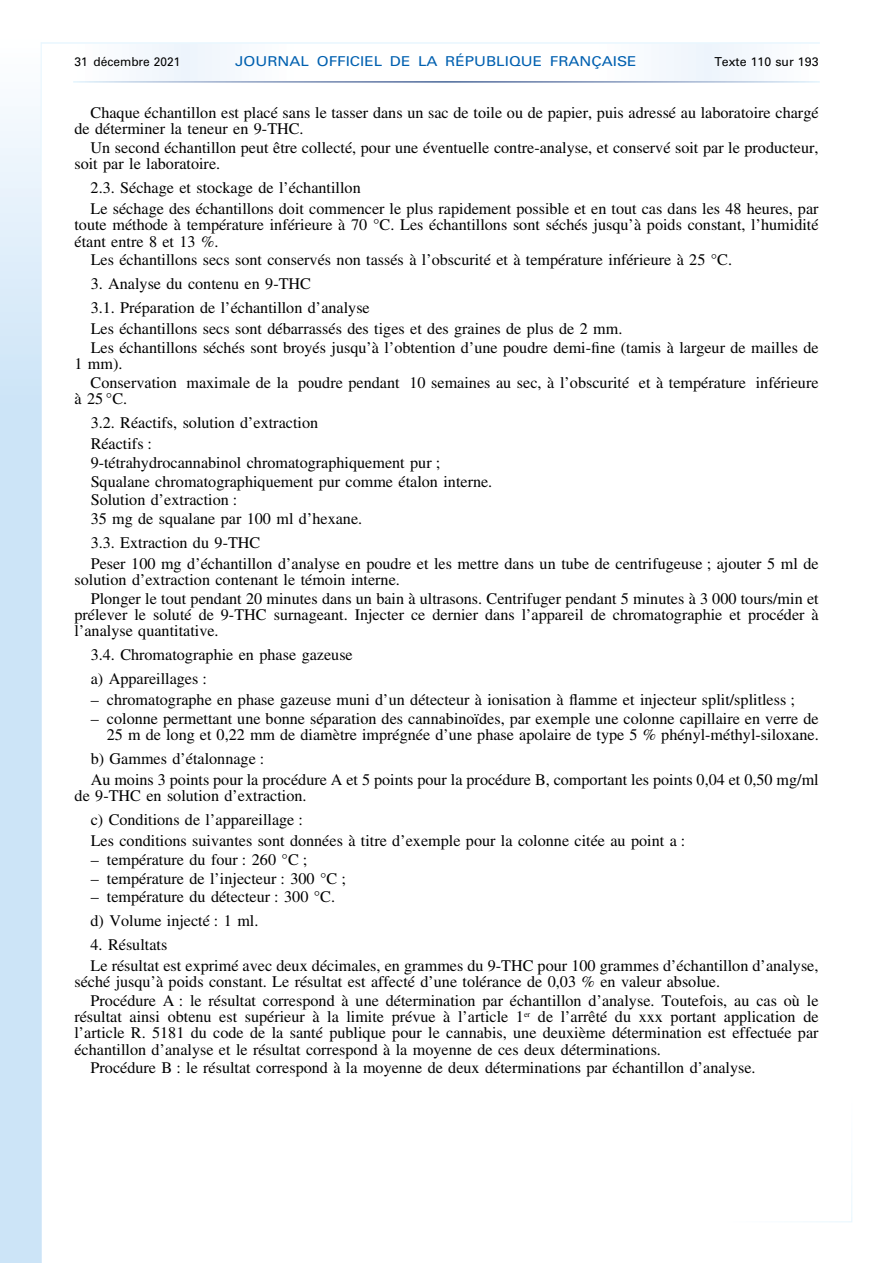
<style>
.page{position:relative;width:893px;height:1263px;background:#fff}
.page>*{position:absolute;margin:0;border:0;box-sizing:border-box;transform-origin:0 0}
.t1{font:16.2px/18.8px "Times LT Std";color:#000}
.t2{font:13.65px "Univers LT Std";color:#0060b0;scale:1.13 1}
.t3{font:12.3px "Univers LT Std";color:#000}
</style>
<div class="page">
<img style="left:0;top:42px;width:852px;height:1221px">
<p class="t3" style="left:74px;top:54px;width:107px">31 décembre 2021</p>
<p class="t2" style="left:235px;top:53px;width:357px">JOURNAL OFFICIEL DE LA RÉPUBLIQUE FRANÇAISE</p>
<p class="t3" style="left:714px;top:54px;width:106px">Texte 110 sur 193</p>
<p class="t1" style="left:74px;top:105px;width:746px;line-height:16.2px;text-indent:16px">Chaque échantillon est placé sans le tasser dans un sac de toile ou de papier, puis adressé au laboratoire chargé de déterminer la teneur en 9-THC.</p>
<p class="t1" style="left:74px;top:139px;width:746px;line-height:16.2px;text-indent:16px">Un second échantillon peut être collecté, pour une éventuelle contre-analyse, et conservé soit par le producteur, soit par le laboratoire.</p>
<p class="t1" style="left:91px;top:177px;width:729px;line-height:21.3px">2.3. Séchage et stockage de l’échantillon<br>Le séchage des échantillons doit commencer le plus rapidement possible et en tout cas dans les 48 heures, par</p>
<p class="t1" style="left:74px;top:217px;width:746px;line-height:16.2px">toute méthode à température inférieure à 70 °C. Les échantillons sont séchés jusqu’à poids constant, l’humidité étant entre 8 et 13 %.</p>
<p class="t1" style="left:91px;top:250px;width:643px">Les échantillons secs sont conservés non tassés à l’obscurité et à température inférieure à 25 °C.</p>
<p class="t1" style="left:91px;top:272px;width:281px;line-height:23.9px">3. Analyse du contenu en 9-THC<br>3.1. Préparation de l’échantillon d’analyse</p>
<p class="t1" style="left:91px;top:319px;width:729px">Les échantillons secs sont débarrassés des tiges et des graines de plus de 2 mm.<br>Les échantillons séchés sont broyés jusqu’à l’obtention d’une poudre demi-fine (tamis à largeur de mailles de</p>
<p class="t1" style="left:91px;top:354px;width:729px;text-indent:-16px">1 mm).<br>Conservation maximale de la poudre pendant 10 semaines au sec, à l’obscurité et à température inférieure</p>
<p class="t1" style="left:91px;top:387px;width:229px;line-height:23.9px;text-indent:-16px">à 25 °C.<br>3.2. Réactifs, solution d’extraction</p>
<p class="t1" style="left:91px;top:434px;width:403px">Réactifs :<br>9-tétrahydrocannabinol chromatographiquement pur ; Squalane chromatographiquement pur comme étalon interne.<br>Solution d’extraction :<br>35 mg de squalane par 100 ml d’hexane.</p>
<p class="t1" style="left:91px;top:532px;width:729px;line-height:21.3px">3.3. Extraction du 9-THC<br>Peser 100 mg d’échantillon d’analyse en poudre et les mettre dans un tube de centrifugeuse ; ajouter 5 ml de</p>
<p class="t1" style="left:91px;top:570px;width:729px;text-indent:-16px">solution d’extraction contenant le témoin interne.<br>Plonger le tout pendant 20 minutes dans un bain à ultrasons. Centrifuger pendant 5 minutes à 3 000 tours/min et</p>
<p class="t1" style="left:75px;top:606px;width:746px;line-height:16.2px">prélever le soluté de 9-THC surnageant. Injecter ce dernier dans l’appareil de chromatographie et procéder à l’analyse quantitative.</p>
<p class="t1" style="left:91px;top:643px;width:264px;line-height:23.9px">3.4. Chromatographie en phase gazeuse a) Appareillages :</p>
<p class="t1" style="left:91px;top:690px;width:706px">– chromatographe en phase gazeuse muni d’un détecteur à ionisation à flamme et injecteur split/splitless ;</p>
<p class="t1" style="left:91px;top:710px;width:729px;line-height:16.2px;text-align:right">– colonne permettant une bonne séparation des cannabinoïdes, par exemple une colonne capillaire en verre de<br>25 m de long et 0,22 mm de diamètre imprégnée d’une phase apolaire de type 5 % phényl-méthyl-siloxane.</p>
<p class="t1" style="left:91px;top:748px;width:729px;line-height:21.3px">b) Gammes d’étalonnage :<br>Au moins 3 points pour la procédure A et 5 points pour la procédure B, comportant les points 0,04 et 0,50 mg/ml</p>
<p class="t1" style="left:75px;top:784px;width:234px;line-height:23.9px;text-align:right">de 9-THC en solution d’extraction. c) Conditions de l’appareillage :</p>
<p class="t1" style="left:91px;top:831px;width:596px">Les conditions suivantes sont données à titre d’exemple pour la colonne citée au point a :</p>
<p class="t1" style="left:91px;top:850px;width:218px">– température du four : 260 °C ;</p>
<p class="t1" style="left:91px;top:869px;width:257px">– température de l’injecteur : 300 °C ;</p>
<p class="t1" style="left:91px;top:885px;width:246px;line-height:23.7px">– température du détecteur : 300 °C. d) Volume injecté : 1 ml.</p>
<p class="t1" style="left:91px;top:934px;width:729px;line-height:21.3px">4. Résultats<br>Le résultat est exprimé avec deux décimales, en grammes du 9-THC pour 100 grammes d’échantillon d’analyse,</p>
<p class="t1" style="left:91px;top:972px;width:729px;text-indent:-16px">séché jusqu’à poids constant. Le résultat est affecté d’une tolérance de 0,03 % en valeur absolue.<br>Procédure A : le résultat correspond à une détermination par échantillon d’analyse. Toutefois, au cas où le</p>
<p class="t1" style="left:74px;top:1009px;width:746px;line-height:16.2px;text-align:justify">résultat ainsi obtenu est supérieur à la limite prévue à l’article 1<sup>er</sup> de l’arrêté du xxx portant application de l’article R. 5181 du code de la santé publique pour le cannabis, une deuxième détermination est effectuée par échantillon d’analyse et le résultat correspond à la moyenne de ces deux déterminations.</p>
<p class="t1" style="left:91px;top:1058px;width:666px">Procédure B : le résultat correspond à la moyenne de deux déterminations par échantillon d’analyse.</p>
</div>
